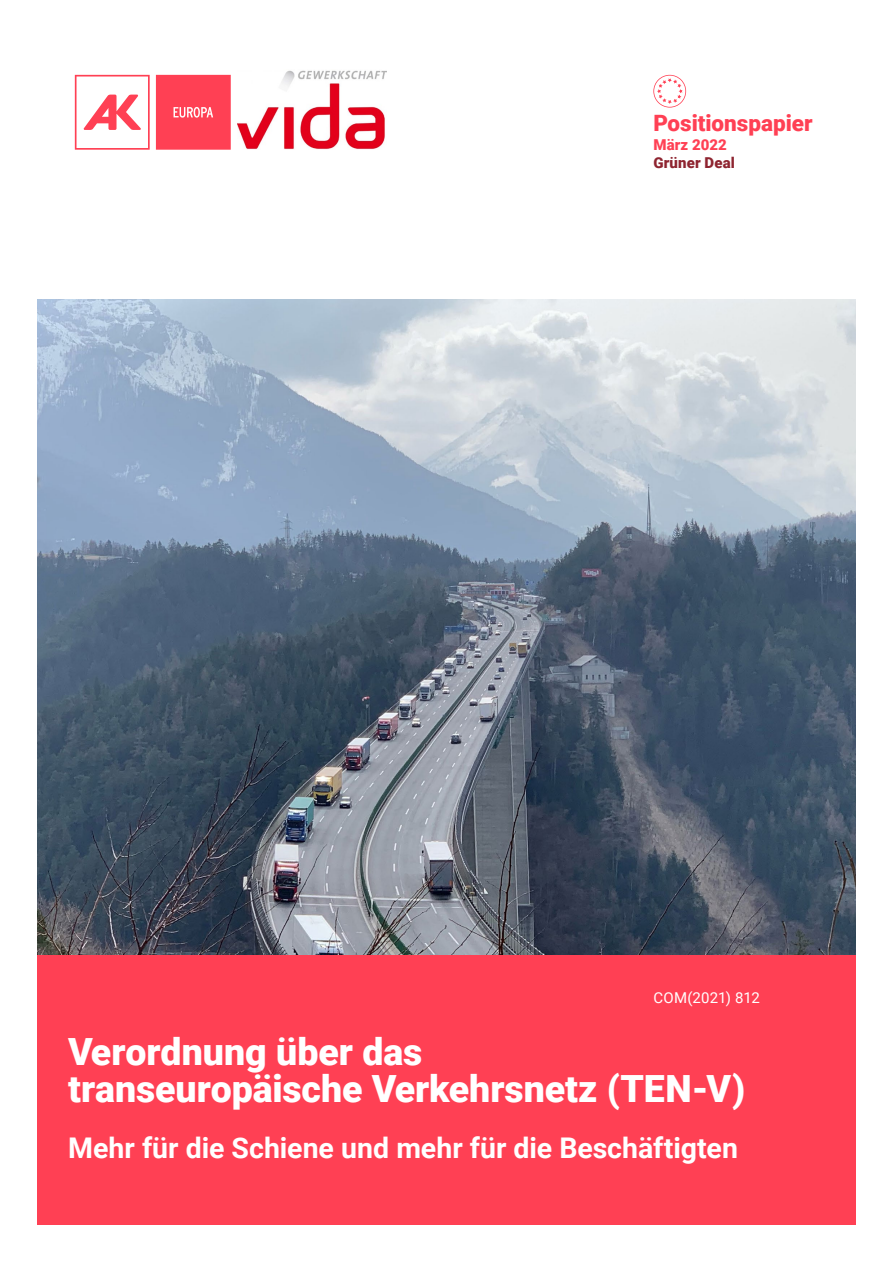
<style>
.page{position:relative;width:893px;height:1263px;background:#fff}
.page>*{position:absolute;margin:0;border:0;box-sizing:border-box;transform-origin:0 0}
.t1{font:900 37.5px/37.3px "Roboto";color:#fff}
.t2{font:700 28.5px "Roboto";color:#fff}
.t3{font:900 22.5px "Roboto";color:#ff4054}
.t4{font:15px "Roboto";letter-spacing:.01em;color:#fff}
.t5{font:900 15px "Roboto";letter-spacing:.01em;color:#8e2430}
.t6{font:900 15px "Roboto";letter-spacing:.005em;color:#ff4054}
</style>
<div class="page">
<svg style="left:75px;top:75px;width:75px;height:75px"></svg>
<svg style="left:156px;top:75px;width:75px;height:75px"></svg>
<div style="left:37px;top:954px;width:818px;height:271px;background:#ff4054"></div>
<img style="left:37px;top:299px;width:818px;height:655px">
<img style="left:237px;top:70px;width:149px;height:80px">
<svg style="left:653px;top:75px;width:33px;height:33px"></svg>
<p class="t3" style="left:653px;top:107px;width:161px">Positionspapier</p>
<p class="t6" style="left:653px;top:134px;width:75px">März 2022</p>
<p class="t5" style="left:653px;top:153px;width:83px">Grüner Deal</p>
<p class="t4" style="left:653px;top:987px;width:108px">COM(2021) 812</p>
<p class="t1" style="left:68px;top:1031px;width:679px">Verordnung über das<br>transeuropäische Verkehrsnetz (TEN-V)</p>
<p class="t2" style="left:68px;top:1128px;width:671px">Mehr für die Schiene und mehr für die Beschäftigten</p>
</div>
